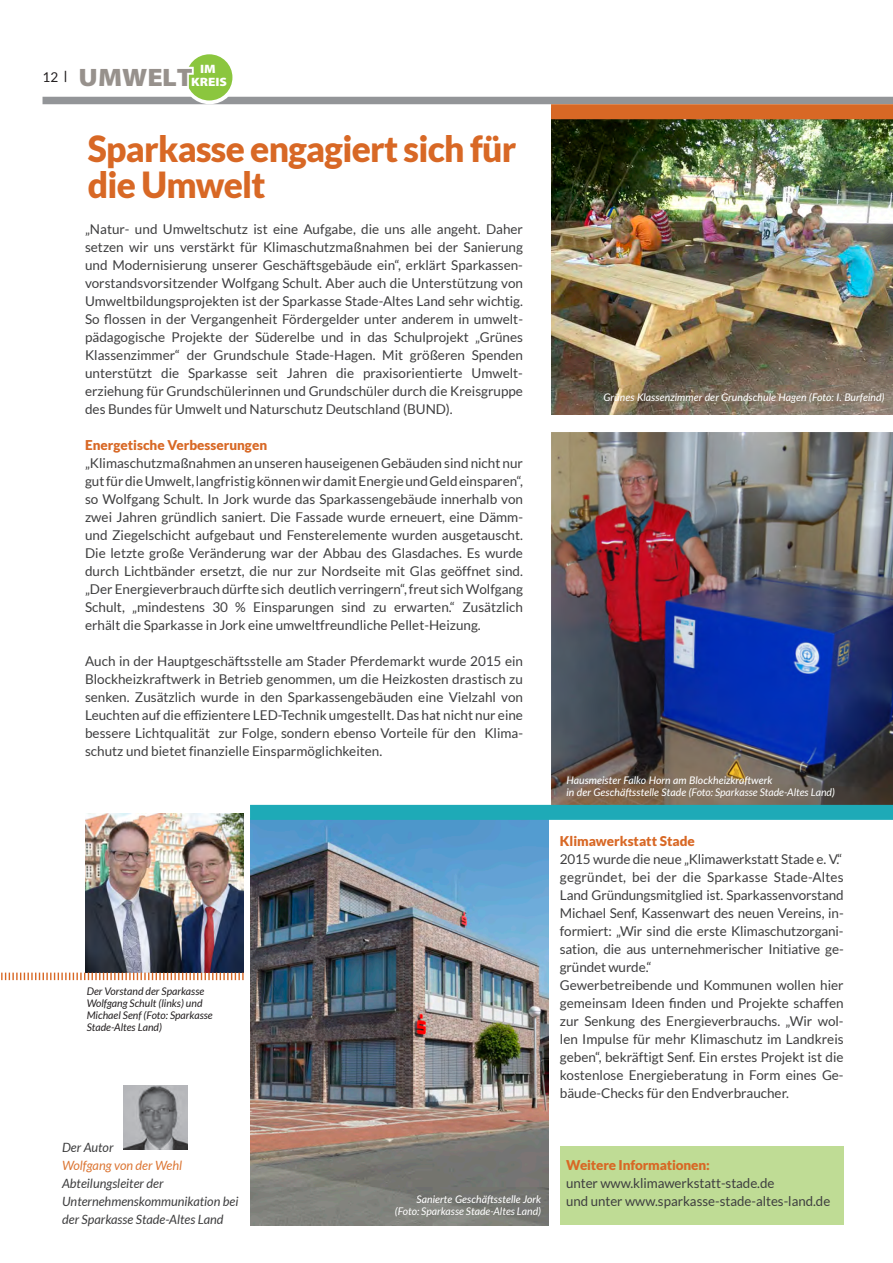
<style>
.page{position:relative;width:893px;height:1263px;background:#fff}
.page>*{position:absolute;margin:0;border:0;box-sizing:border-box;transform-origin:0 0}
.t1{font:900 36px/36px "Lato";letter-spacing:-.02em;color:#d86825}
.t2{font:900 25.35px "Myriad Pro";color:#97918c;scale:1.1 1}
.t3{font:13.5px/18px "Lato";color:#3e3e3f;text-align:justify}
.t4{font:900 13.5px "Lato";color:#d86825}
.t5{font:13.5px "Lato";color:#231f20}
.t6{font:italic 12.75px/18px "Lato";color:#3e3e3f}
.t7{font:italic 12.75px "Lato";color:#dc7634}
.t8{font:900 12.15px "Myriad Pro";color:#fff;scale:1.1 1}
.t9{font:italic 500 10.5px/12px "Lato";color:#fff}
.t10{font:italic 10.5px/12px "Lato";color:#231f20}
.t11{font:italic 10.5px "Lato";color:#fff}
.s1{font-weight:700;font-size:12px}
.s2{font-size:12.15px;color:#fff}
.s3{font-weight:400}
</style>
<div class="page">
<div style="left:43px;top:97px;width:850px;height:7px;background:#939598"></div>
<svg style="left:183px;top:51px;width:53px;height:53px"></svg>
<div style="left:186px;top:54px;width:46px;height:46px;background:#8bc63e;border-radius:50%"></div>
<svg style="left:183px;top:65px;width:11px;height:26px"></svg>
<img style="left:551px;top:119px;width:342px;height:295px">
<img style="left:250px;top:820px;width:298px;height:406px">
<img style="left:551px;top:432px;width:342px;height:373px">
<div style="left:551px;top:104px;width:342px;height:15px;background:#d86825"></div>
<img style="left:85px;top:813px;width:159px;height:159px">
<div style="left:560px;top:1146px;width:284px;height:78px;background:#bfdc95"></div>
<img style="left:124px;top:1085px;width:64px;height:64px">
<svg style="left:1px;top:972px;width:243px;height:8px"></svg>
<div style="left:250px;top:805px;width:643px;height:15px;background:#1eaab7"></div>
<p class="t5" style="left:43px;top:70px;width:27px">12 <span class="s1">|</span></p>
<p class="t8" style="left:200px;top:61px;width:16px">IM</p>
<h2 class="t2" style="left:79px;top:61px;width:136px">UMWELT<span class="s2">KREIS</span></h2>
<h1 class="t1" style="left:88px;top:130px;width:430px">Sparkasse engagiert sich für die Umwelt</h1>
<p class="t3" style="left:85px;top:220px;width:439px">„Natur- und Umweltschutz ist eine Aufgabe, die uns alle angeht. Daher setzen wir uns verstärkt für Klimaschutzmaßnahmen bei der Sanierung und Modernisierung unserer Geschäftsgebäude ein“, erklärt Sparkassen&shy;vorstandsvorsitzender Wolfgang Schult. Aber auch die Unterstützung von Umweltbildungsprojekten ist der Sparkasse Stade-Altes Land sehr wichtig.<br>So flossen in der Vergangenheit Fördergelder unter anderem in umwelt&shy;pädagogische Projekte der Süderelbe und in das Schulprojekt „Grünes Klassenzimmer“ der Grundschule Stade-Hagen. Mit größeren Spenden unterstützt die Sparkasse seit Jahren die praxisorientierte Umwelt&shy;erziehung für Grundschülerinnen und Grundschüler durch die Kreisgruppe des Bundes für Umwelt und Naturschutz Deutschland (BUND).</p>
<p class="t4" style="left:85px;top:437px;width:184px">Energetische Verbesserungen</p>
<p class="t3" style="left:85px;top:454px;width:440px">„Klimaschutzmaßnahmen an unseren hauseigenen Gebäuden sind nicht nur gut für die Umwelt, langfristig können wir damit Energie und Geld einsparen“, so Wolfgang Schult. In Jork wurde das Sparkassengebäude innerhalb von zwei Jahren gründlich saniert. Die Fassade wurde erneuert, eine Dämm&shy;und Ziegelschicht aufgebaut und Fensterelemente wurden ausgetauscht.<br>Die letzte große Veränderung war der Abbau des Glasdaches. Es wurde durch Lichtbänder ersetzt, die nur zur Nordseite mit Glas geöffnet sind. „Der Energieverbrauch dürfte sich deutlich verringern“, freut sich Wolfgang Schult, „mindestens 30 % Einsparungen sind zu erwarten.“ Zusätzlich erhält die Sparkasse in Jork eine umweltfreundliche Pellet-Heizung.</p>
<p class="t3" style="left:85px;top:652px;width:440px">Auch in der Hauptgeschäftsstelle am Stader Pferdemarkt wurde 2015 ein Blockheizkraftwerk in Betrieb genommen, um die Heizkosten drastisch zu senken. Zusätzlich wurde in den Sparkassengebäuden eine Vielzahl von Leuchten auf die eff izientere LED-Technik umgestellt. Das hat nicht nur eine bessere Lichtqualität zur Folge, sondern ebenso Vorteile für den Klima&shy;schutz und bietet f inanzielle Einsparmöglichkeiten.</p>
<p class="t10" style="left:87px;top:985px;width:127px">Der Vorstand der Sparkasse<br>Wolfgang Schult (links) und<br>Michael Senf (Foto: Sparkasse<br>Stade-Altes Land)</p>
<p class="t6" style="left:62px;top:1139px;width:53px">Der Autor</p>
<p class="t7" style="left:62px;top:1158px;width:122px">Wolfgang von der Wehl</p>
<p class="t6" style="left:62px;top:1175px;width:178px">Abteilungsleiter der<br>Unternehmenskommunikation bei der Sparkasse Stade-Altes Land</p>
<p class="t9" style="left:416px;top:1192px;width:126px">Sanierte Geschäftsstelle Jork</p>
<p class="t11" style="left:395px;top:1205px;width:148px">(Foto: Sparkasse Stade-Altes Land)</p>
<p class="t9" style="left:603px;top:391px;width:282px">Grünes Klassenzimmer der Grundschule Hagen (Foto: I. Burfeind)</p>
<p class="t9" style="left:566px;top:774px;width:270px">Hausmeister Falko Horn am Blockheizkraftwerk<br>in der Geschäftsstelle Stade (<span class="s3">Foto: Sparkasse Stade-Altes Land</span>)</p>
<p class="t4" style="left:560px;top:833px;width:136px">Klimawerkstatt Stade</p>
<p class="t3" style="left:560px;top:850px;width:285px;text-align:left">2015 wurde die neue „Klimawerkstatt Stade e. V.“ gegründet, bei der die Sparkasse Stade-Altes Land Gründungsmitglied ist. Sparkassenvorstand Michael Senf, Kassenwart des neuen Vereins, in&shy;formiert: „Wir sind die erste Klimaschutzorgani&shy;sation, die aus unternehmerischer Initiative ge&shy;gründet wurde.“<br>Gewerbetreibende und Kommunen wollen hier gemeinsam Ideen finden und Projekte schaffen zur Senkung des Energieverbrauchs. „Wir wol&shy;len Impulse für mehr Klimaschutz im Landkreis geben“, bekräftigt Senf. Ein erstes Projekt ist die kostenlose Energieberatung in Form eines Ge&shy;bäude-Checks für den Endverbraucher.</p>
<p class="t4" style="left:566px;top:1157px;width:145px">Weitere Informationen:</p>
<p class="t3" style="left:566px;top:1174px;width:266px">unter www.klimawerkstatt-stade.de<br>und unter www.sparkasse-stade-altes-land.de</p>
</div>
